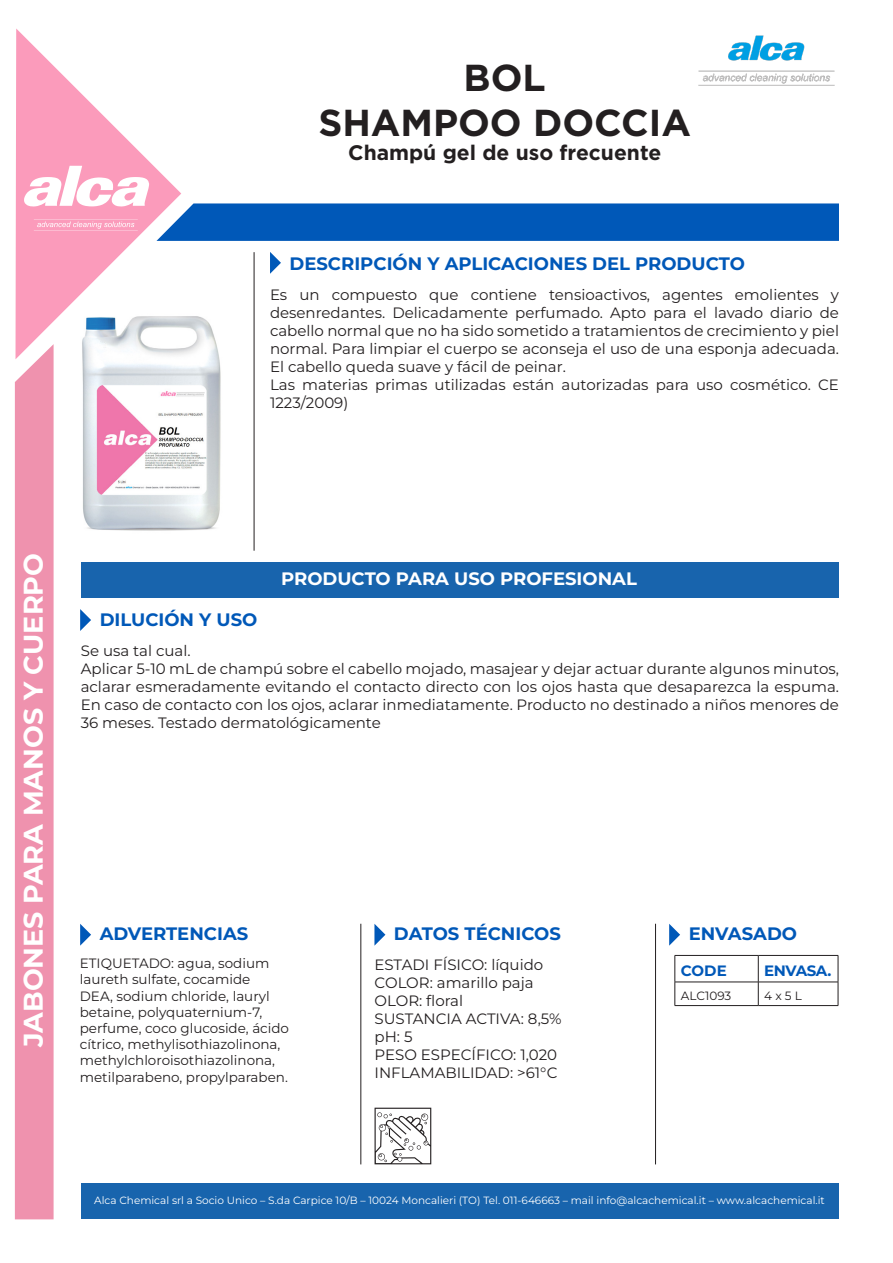
<style>
.page{position:relative;width:893px;height:1263px;background:#fff}
.page>*{position:absolute;margin:0;border:0;box-sizing:border-box;transform-origin:0 0}
.t1{font:700 37.5px "Gotham";color:#231f20}
.t2{font:700 27px "Montserrat";color:#fff}
.t3{font:700 21px "Gotham";color:#231f20}
.t4{font:700 18px "Montserrat";color:#0058b8}
.t5{font:700 18px "Montserrat";color:#fff}
.t6{font:15px/18px "Montserrat";color:#231f20;text-align:justify}
.t7{font:700 15px "Montserrat";letter-spacing:-.03em;color:#0058b8}
.t8{font:13.5px/16.2px "Montserrat";color:#231f20}
.t9{font:12px "Montserrat";color:#231f20}
.t10{font:10.5px "Montserrat";color:#fff}
</style>
<div class="page">
<img style="left:698px;top:35px;width:137px;height:51px">
<img style="left:82px;top:316px;width:139px;height:215px">
<hr style="left:254px;top:252px;width:1px;height:299px;background:#231f20">
<svg style="left:270px;top:252px;width:11px;height:22px"></svg>
<svg style="left:80px;top:609px;width:11px;height:22px"></svg>
<svg style="left:16px;top:28px;width:165px;height:331px"></svg>
<svg style="left:24px;top:166px;width:125px;height:41px"></svg>
<svg style="left:34px;top:219px;width:104px;height:12px"></svg>
<svg style="left:156px;top:203px;width:683px;height:38px;background:#0a5eba"></svg>
<div style="left:15px;top:344px;width:39px;height:875px;background:#ef92ae"></div>
<div style="left:81px;top:561px;width:757px;height:36px;background:#1864ad"></div>
<div style="left:81px;top:1183px;width:757px;height:36px;background:#1864ad"></div>
<svg style="left:80px;top:924px;width:11px;height:22px"></svg>
<svg style="left:374px;top:924px;width:11px;height:22px"></svg>
<svg style="left:669px;top:924px;width:11px;height:22px"></svg>
<hr style="left:361px;top:924px;width:1px;height:240px;background:#231f20">
<hr style="left:655px;top:924px;width:1px;height:240px;background:#231f20">
<hr style="left:675px;top:955px;width:83px;height:1px;background:#231f20">
<hr style="left:758px;top:955px;width:80px;height:1px;background:#231f20">
<hr style="left:675px;top:982px;width:83px;height:1px;background:#231f20">
<svg style="left:675px;top:956px;width:1px;height:49px"></svg>
<hr style="left:758px;top:982px;width:80px;height:1px;background:#231f20">
<svg style="left:758px;top:956px;width:1px;height:49px"></svg>
<svg style="left:838px;top:956px;width:1px;height:49px"></svg>
<hr style="left:675px;top:1005px;width:83px;height:1px;background:#231f20">
<hr style="left:758px;top:1005px;width:80px;height:1px;background:#231f20">
<svg style="left:375px;top:1108px;width:56px;height:56px"></svg>
<p class="t1" style="left:464px;top:56px;width:84px">BOL</p>
<p class="t1" style="left:318px;top:101px;width:374px">SHAMPOO DOCCIA</p>
<p class="t3" style="left:348px;top:140px;width:315px">Champú gel de uso frecuente</p>
<p class="t4" style="left:290px;top:251px;width:457px">DESCRIPCIÓN Y APLICACIONES DEL PRODUCTO</p>
<p class="t6" style="left:270px;top:286px;width:570px">Es un compuesto que contiene tensioactivos, agentes emolientes y desenredantes. Delicadamente perfumado. Apto para el lavado diario de cabello normal que no ha sido sometido a tratamientos de crecimiento y piel normal. Para limpiar el cuerpo se aconseja el uso de una esponja adecuada.<br>El cabello queda suave y fácil de peinar.</p>
<p class="t6" style="left:270px;top:376px;width:570px">Las materias primas utilizadas están autorizadas para uso cosmético. CE<br>1223/2009)</p>
<p class="t2" style="left:15px;top:1047px;width:495px;rotate:-90deg">JABONES PARA MANOS Y CUERPO</p>
<p class="t4" style="left:100px;top:607px;width:159px">DILUCIÓN Y USO</p>
<p class="t5" style="left:281px;top:567px;width:357px">PRODUCTO PARA USO PROFESIONAL</p>
<p class="t6" style="left:81px;top:641px;width:111px">Se usa tal cual.</p>
<p class="t6" style="left:81px;top:659px;width:760px">Aplicar 5-10 mL de champú sobre el cabello mojado, masajear y dejar actuar durante algunos minutos, aclarar esmeradamente evitando el contacto directo con los ojos hasta que desaparezca la espuma.<br>En caso de contacto con los ojos, aclarar inmediatamente. Producto no destinado a niños menores de 36 meses. Testado dermatológicamente</p>
<p class="t4" style="left:100px;top:922px;width:150px">ADVERTENCIAS</p>
<p class="t4" style="left:394px;top:922px;width:169px">DATOS TÉCNICOS</p>
<p class="t4" style="left:689px;top:922px;width:110px">ENVASADO</p>
<p class="t8" style="left:80px;top:955px;width:211px">ETIQUETADO: agua, sodium laureth sulfate, cocamide<br>DEA, sodium chloride, lauryl betaine, polyquaternium-7, perfume, coco glucoside, ácido cítrico, methylisothiazolinona, methylchloroisothiazolinona, metilparabeno, propylparaben.</p>
<p class="t6" style="left:375px;top:955px;width:170px">ESTADI FÍSICO: líquido</p>
<p class="t7" style="left:681px;top:961px;width:47px">CODE</p>
<p class="t7" style="left:764px;top:961px;width:69px">ENVASA.</p>
<p class="t9" style="left:681px;top:987px;width:52px">ALC1093</p>
<p class="t9" style="left:764px;top:987px;width:39px">4 x 5 L</p>
<p class="t6" style="left:375px;top:973px;width:161px">COLOR: amarillo paja</p>
<p class="t6" style="left:375px;top:991px;width:90px">OLOR: floral</p>
<p class="t6" style="left:375px;top:1009px;width:189px">SUSTANCIA ACTIVA: 8,5%</p>
<p class="t6" style="left:375px;top:1027px;width:39px">pH: 5</p>
<p class="t6" style="left:375px;top:1045px;width:184px">PESO ESPECÍFICO: 1,020</p>
<p class="t6" style="left:375px;top:1063px;width:184px">INFLAMABILIDAD: &gt;61°C</p>
<p class="t10" style="left:94px;top:1193px;width:732px">Alca Chemical srl a Socio Unico – S.da Carpice 10/B – 10024 Moncalieri (TO) Tel. 011-646663 – mail info@alcachemical.it – www.alcachemical.it</p>
</div>
